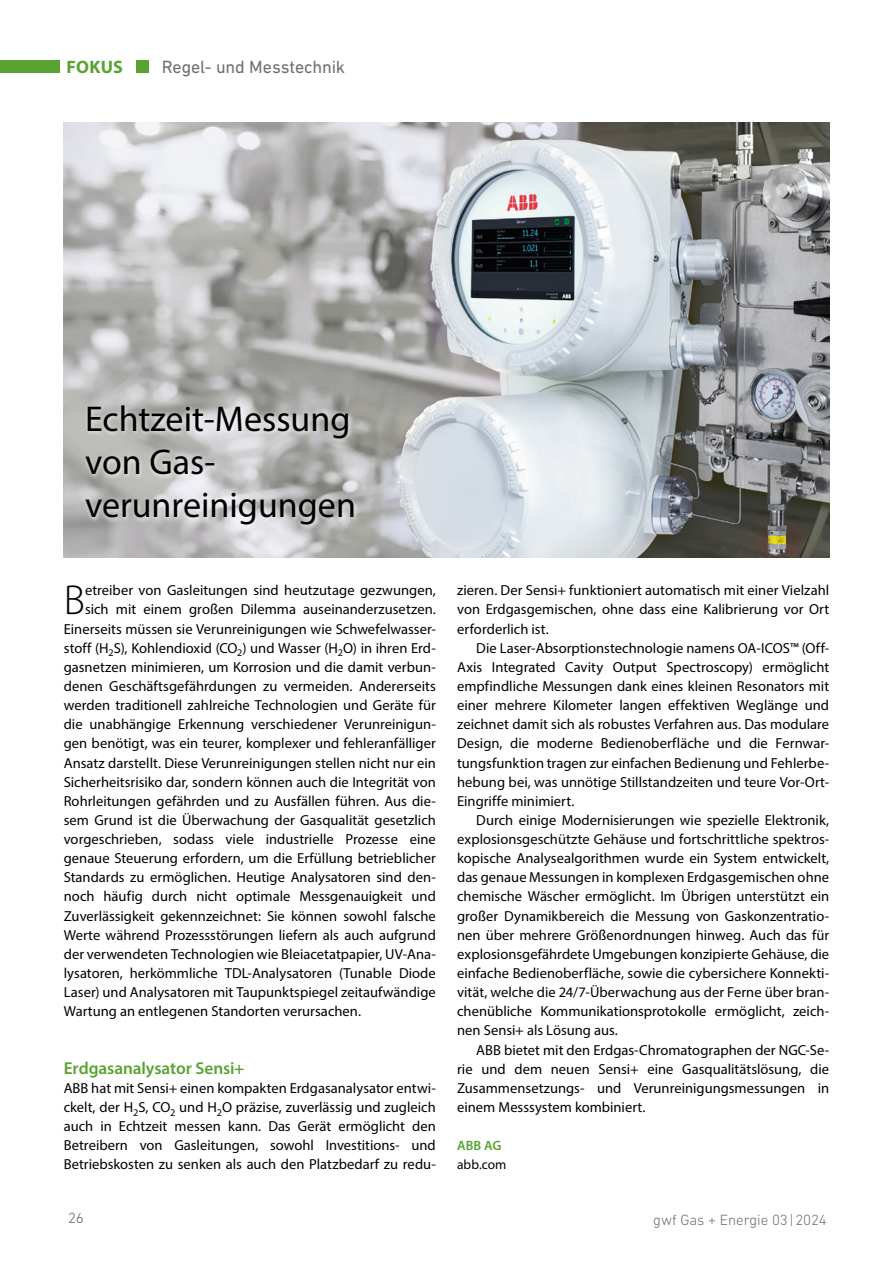
<style>
.page{position:relative;width:893px;height:1263px;background:#fff}
.page>*{position:absolute;margin:0;border:0;box-sizing:border-box;transform-origin:0 0}
.WA_Fliesstext_Initial{font:300 42.15px "Myriad Pro";color:#000}
.WA_Headline{font:36px/43.2px "Myriad Pro";color:#000}
.t1{font:18px "DIN Next LT Pro";letter-spacing:-.01em;color:#706f6f}
.t2{font:700 18px "Myriad Pro";letter-spacing:.015em;color:#58a332}
.WA_Subline_1_Fokus_grün{font:600 17.25px "Myriad Pro";letter-spacing:-.005em;color:#58a332}
.t3{font:300 15px "DIN Next LT Pro";color:#706f6f}
.t4{font:300 15px "DIN Next LT Pro";color:#646363}
.WA_Fließtext_Einzug{font:14.55px/19.2px "Myriad Pro";color:#000;text-align:justify}
.WA_Fliesstext_Initial-2{font:14.55px "Myriad Pro";color:#000}
.WA_Fließtext{font:14.55px/19.2px "Myriad Pro";letter-spacing:.005em;color:#000;text-align:justify}
.WA_Kontakt{font:13.5px "Myriad Pro";letter-spacing:.005em;color:#000}
.WA_Kontakt_Head_Nachrichten{font:600 13.5px "Myriad Pro";color:#58a332}
</style>
<div class="page">
<div style="left:0;top:60px;width:60px;height:13px;background:#58a332"></div>
<div style="left:136px;top:60px;width:13px;height:13px;background:#58a332"></div>
<img style="left:64px;top:123px;width:765px;height:434px">
<div style="left:82px;top:402px;width:277px;height:128px;background:#fff;opacity:.75"></div>
<p class="t2" style="left:67px;top:55px;width:58px">FOKUS</p>
<p class="t1" style="left:162px;top:57px;width:185px">Regel- und Messtechnik</p>
<p class="WA_Headline" style="left:85px;top:397px;width:272px">Echtzeit-Messung von Gas&shy;verunreinigungen</p>
<p class="WA_Fliesstext_Initial" style="left:64px;top:575px;width:23px">B</p>
<p class="WA_Fliesstext_Initial-2" style="left:85px;top:581px;width:352px">etreiber von Gasleitungen sind heutzutage gezwungen,</p>
<p class="WA_Fliesstext_Initial-2" style="left:85px;top:600px;width:352px">sich mit einem großen Dilemma auseinanderzusetzen.</p>
<p class="WA_Fliesstext_Initial-2" style="left:64px;top:620px;width:374px">Einerseits müssen sie Verunreinigungen wie Schwefelwasser-</p>
<p class="WA_Fliesstext_Initial-2" style="left:64px;top:639px;width:374px">stoff (H<sub>2</sub>S), Kohlendioxid (CO<sub>2</sub>) und Wasser (H<sub>2</sub>O) in ihren Erd-</p>
<p class="WA_Fliesstext_Initial-2" style="left:64px;top:658px;width:374px">gasnetzen minimieren, um Korrosion und die damit verbun-</p>
<p class="WA_Fliesstext_Initial-2" style="left:64px;top:677px;width:374px">denen Geschäftsgefährdungen zu vermeiden. Andererseits</p>
<p class="WA_Fliesstext_Initial-2" style="left:64px;top:696px;width:374px">werden traditionell zahlreiche Technologien und Geräte für</p>
<p class="WA_Fliesstext_Initial-2" style="left:64px;top:715px;width:374px">die unabhängige Erkennung verschiedener Verunreinigun-</p>
<p class="WA_Fliesstext_Initial-2" style="left:64px;top:734px;width:374px">gen benötigt, was ein teurer, komplexer und fehleranfälliger</p>
<p class="WA_Fliesstext_Initial-2" style="left:64px;top:754px;width:374px">Ansatz darstellt. Diese Verunreinigungen stellen nicht nur ein</p>
<p class="WA_Fliesstext_Initial-2" style="left:64px;top:773px;width:374px">Sicherheitsrisiko dar, sondern können auch die Integrität von</p>
<p class="WA_Fliesstext_Initial-2" style="left:64px;top:792px;width:374px">Rohrleitungen gefährden und zu Ausfällen führen. Aus die-</p>
<p class="WA_Fliesstext_Initial-2" style="left:64px;top:811px;width:374px">sem Grund ist die Überwachung der Gasqualität gesetzlich</p>
<p class="WA_Fliesstext_Initial-2" style="left:64px;top:830px;width:374px">vorgeschrieben, sodass viele industrielle Prozesse eine</p>
<p class="WA_Fliesstext_Initial-2" style="left:64px;top:849px;width:374px">genaue Steuerung erfordern, um die Erfüllung betrieblicher</p>
<p class="WA_Fliesstext_Initial-2" style="left:64px;top:868px;width:374px">Standards zu ermöglichen. Heutige Analysatoren sind den-</p>
<p class="WA_Fliesstext_Initial-2" style="left:64px;top:887px;width:374px">noch häufig durch nicht optimale Messgenauigkeit und</p>
<p class="WA_Fliesstext_Initial-2" style="left:64px;top:907px;width:374px">Zuverlässigkeit gekennzeichnet: Sie können sowohl falsche</p>
<p class="WA_Fliesstext_Initial-2" style="left:64px;top:926px;width:374px">Werte während Prozessstörungen liefern als auch aufgrund</p>
<p class="WA_Fliesstext_Initial-2" style="left:64px;top:945px;width:374px">der verwendeten Technologien wie Bleiacetatpapier, UV-Ana-</p>
<p class="WA_Fliesstext_Initial-2" style="left:64px;top:964px;width:374px">lysatoren, herkömmliche TDL-Analysatoren (Tunable Diode</p>
<p class="WA_Fliesstext_Initial-2" style="left:64px;top:983px;width:374px">Laser) und Analysatoren mit Taupunktspiegel zeitaufwändige</p>
<p class="WA_Fliesstext_Initial-2" style="left:64px;top:1002px;width:299px">Wartung an entlegenen Standorten verursachen.</p>
<p class="WA_Subline_1_Fokus_grün" style="left:64px;top:1057px;width:182px">Erdgasanalysator Sensi+</p>
<p class="WA_Fließtext" style="left:64px;top:1078px;width:374px">ABB hat mit Sensi+ einen kompakten Erdgasanalysator entwi&shy;ckelt, der H<sub>2</sub>S, CO<sub>2</sub> und H<sub>2</sub>O präzise, zuverlässig und zugleich auch in Echtzeit messen kann. Das Gerät ermöglicht den Betreibern von Gasleitungen, sowohl Investitions- und Betriebskosten zu senken als auch den Platzbedarf zu redu-</p>
<p class="WA_Fließtext" style="left:457px;top:580px;width:374px">zieren. Der Sensi+ funktioniert automatisch mit einer Vielzahl von Erdgasgemischen, ohne dass eine Kalibrierung vor Ort erforderlich ist.</p>
<p class="WA_Fließtext_Einzug" style="left:457px;top:638px;width:374px;text-indent:19px">Die Laser-Absorptionstechnologie namens OA-ICOS™ (Off-Axis Integrated Cavity Output Spectroscopy) ermöglicht empfindliche Messungen dank eines kleinen Resonators mit einer mehrere Kilometer langen effektiven Weglänge und zeichnet damit sich als robustes Verfahren aus. Das modulare Design, die moderne Bedienoberfläche und die Fernwar&shy;tungsfunktion tragen zur einfachen Bedienung und Fehlerbe&shy;hebung bei, was unnötige Stillstandzeiten und teure Vor-Ort-Eingriffe minimiert.</p>
<p class="WA_Fließtext_Einzug" style="left:457px;top:810px;width:374px;text-indent:19px">Durch einige Modernisierungen wie spezielle Elektronik, explosionsgeschützte Gehäuse und fortschrittliche spektros&shy;kopische Analysealgorithmen wurde ein System entwickelt, das genaue Messungen in komplexen Erdgasgemischen ohne chemische Wäscher ermöglicht. Im Übrigen unterstützt ein großer Dynamikbereich die Messung von Gaskonzentratio&shy;nen über mehrere Größenordnungen hinweg. Auch das für explosionsgefährdete Umgebungen konzipierte Gehäuse, die einfache Bedienoberfläche, sowie die cybersichere Konnekti&shy;vität, welche die 24/7-Überwachung aus der Ferne über bran&shy;chenübliche Kommunikationsprotokolle ermöglicht, zeich&shy;nen Sensi+ als Lösung aus.</p>
<p class="WA_Fließtext_Einzug" style="left:457px;top:1040px;width:374px;text-indent:19px">ABB bietet mit den Erdgas-Chromatographen der NGC-Se&shy;rie und dem neuen Sensi+ eine Gasqualitätslösung, die Zusammensetzungs- und Verunreinigungsmessungen in einem Messsystem kombiniert.</p>
<p class="WA_Kontakt_Head_Nachrichten" style="left:457px;top:1137px;width:46px">ABB AG</p>
<p class="WA_Kontakt" style="left:457px;top:1156px;width:51px">abb.com</p>
<p class="t4" style="left:68px;top:1209px;width:17px">26</p>
<p class="t3" style="left:653px;top:1211px;width:175px">gwf Gas + Energie 03|2024</p>
</div>
